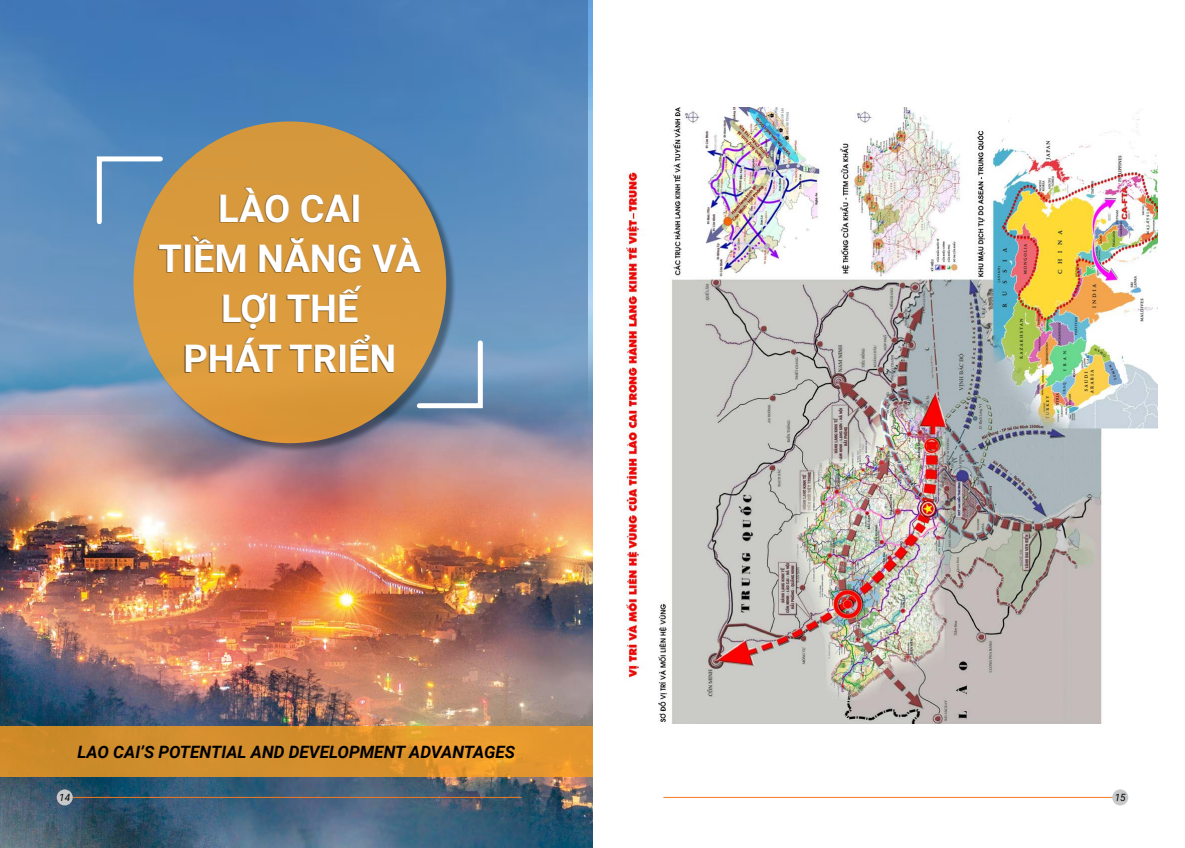
<style>
.page{position:relative;width:1185px;height:848px;background:#fff}
.page>*{position:absolute;margin:0;border:0;box-sizing:border-box;transform-origin:0 0}
.t1{font:700 38px/50px "Roboto";color:#fff;text-align:center}
.t2{font:italic 700 17px "Roboto";color:#000}
.t3{font:italic 10px "Roboto";color:#000}
</style>
<div class="page">
<img style="left:0;top:441px;width:592px;height:407px">
<img style="left:0;top:0;width:592px;height:441px">
<svg style="left:0;top:0;width:587px;height:415px;background:#5789bb"></svg>
<div style="left:135px;top:123px;width:321px;height:330px;background:#000;opacity:.45"></div>
<div style="left:133px;top:121px;width:313px;height:322px;background:#d8983c;border-radius:50%"></div>
<svg style="left:94px;top:154px;width:71px;height:73px"></svg>
<svg style="left:414px;top:338px;width:71px;height:73px"></svg>
<svg style="left:0;top:726px;width:592px;height:51px;background:#d9912c"></svg>
<div style="left:158px;top:187px;width:263px;height:186px;background:#000;opacity:.55"></div>
<img style="left:624px;top:107px;width:533px;height:616px">
<hr style="left:70px;top:796px;width:452px;height:1px;background:#f47920">
<div style="left:57px;top:789px;width:16px;height:16px;background:#c7c8ca;border-radius:50%"></div>
<hr style="left:663px;top:796px;width:452px;height:1px;background:#f47920">
<div style="left:1112px;top:789px;width:16px;height:16px;background:#c7c8ca;border-radius:50%"></div>
<h1 class="t1" style="left:158px;top:182px;width:264px">LÀO CAI<br>TIỀM NĂNG VÀ<br>LỢI THẾ<br>PHÁT TRIỂN</h1>
<p class="t2" style="left:77px;top:740px;width:439px">LAO CAI’S POTENTIAL AND DEVELOPMENT ADVANTAGES</p>
<p class="t3" style="left:59px;top:790px;width:12px">14</p>
<p class="t3" style="left:1115px;top:790px;width:12px">15</p>
</div>
